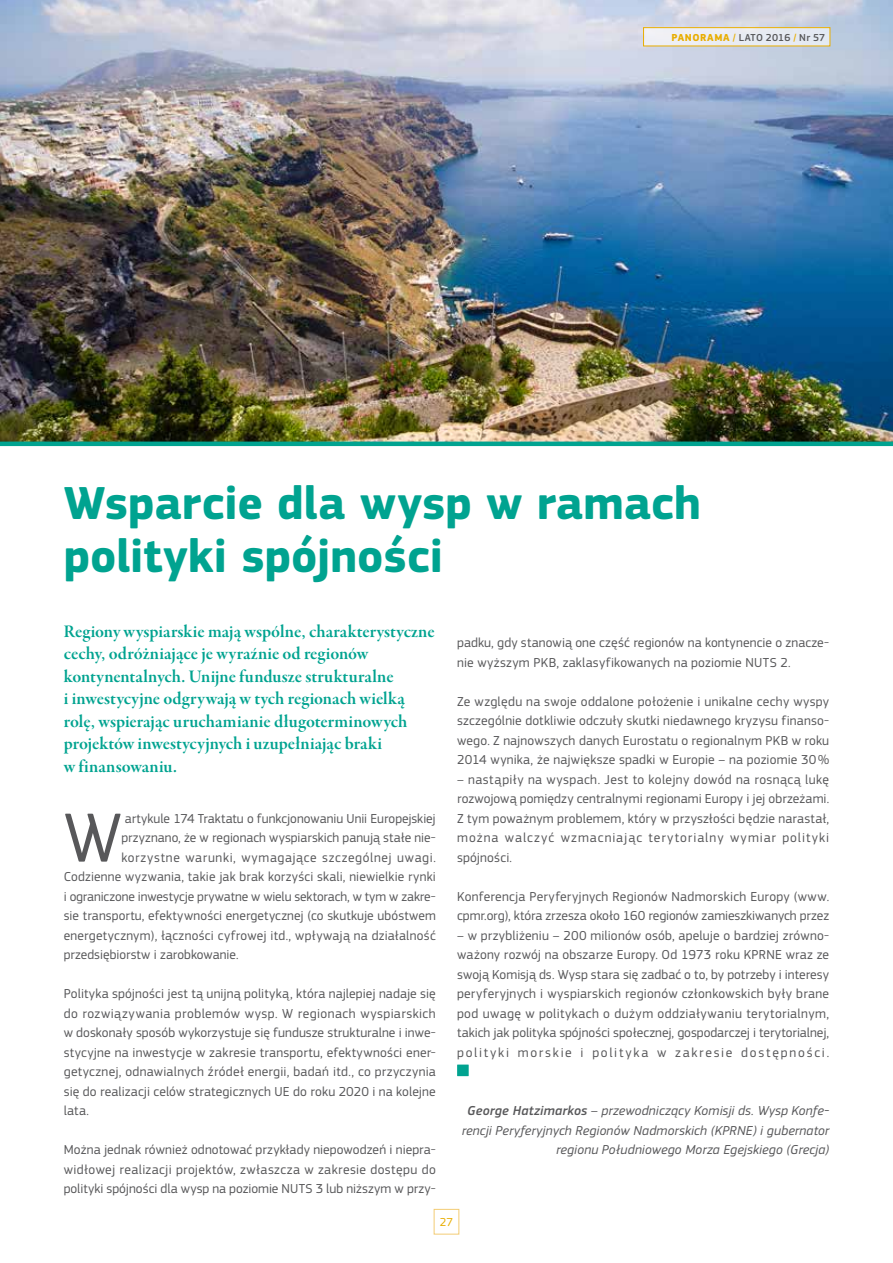
<style>
.page{position:relative;width:893px;height:1263px;background:#fff}
.page>*{position:absolute;margin:0;border:0;box-sizing:border-box;transform-origin:0 0}
.t1{font:72.3px "EC Square Sans Pro";color:#58585a}
.t2{font:700 48px/52.5px "EC Square Sans Pro";letter-spacing:-.005em;color:#00a390}
.t3{font:18px/22.5px "Garamond Premr Pro Smbd Subh";color:#00a390}
.t4{font:13.5px/19.5px "EC Square Sans Pro";letter-spacing:.01em;color:#58585a;text-align:justify}
.t5{font:italic 13.5px/19.5px "EC Square Sans Pro";letter-spacing:.01em;color:#58585a;text-align:right}
.t6{font:13.5px "EC Square Sans Pro";letter-spacing:.05em;color:#58585a}
.t7{font:12px "EC Square Sans Pro";color:#e8ad00}
.t8{font:500 10.5px "EC Square Sans Pro";letter-spacing:.02em;color:#58585a}
.s1{font-weight:700;color:#e8ad00}
.s2{color:#e8ad00}
.s3{font-weight:500}
</style>
<div class="page">
<img style="left:0;top:0;width:893px;height:442px">
<div style="left:643px;top:28px;width:187px;height:18px;background:#e9ecf3"></div>
<div style="left:643px;top:27px;width:187px;height:19px;border:1px solid #e8ad00"></div>
<div style="left:434px;top:1209px;width:25px;height:25px;border:1px solid #f3cc75"></div>
<svg style="left:457px;top:1064px;width:12px;height:12px"></svg>
<hr style="left:0;top:442px;width:893px;height:4px;background:#00a390">
<p class="t8" style="left:671px;top:31px;width:155px"><span class="s1">PANORAMA</span> <span class="s2">/</span> LATO 2016 <span class="s2">/</span> Nr 57</p>
<h2 class="t2" style="left:64px;top:478px;width:639px">Wsparcie dla wysp w ramach polityki spójności</h2>
<p class="t3" style="left:64px;top:620px;width:372px">Regiony wyspiarskie mają wspólne, charakterystyczne cechy, odróżniające je wyraźnie od regionów kontynentalnych. Unijne fundusze strukturalne<br>i inwestycyjne odgrywają w tych regionach wielką rolę, wspierając uruchamianie długoterminowych projektów inwestycyjnych i uzupełniając braki<br>w finansowaniu.</p>
<h1 class="t1" style="left:64px;top:796px;width:60px">W</h1>
<p class="t4" style="left:125px;top:808px;width:312px">artykule 174 Traktatu o funkcjonowaniu Unii Europejskiej</p>
<p class="t4" style="left:121px;top:828px;width:316px">przyznano, że w regionach wyspiarskich panują stałe nie-</p>
<p class="t6" style="left:121px;top:849px;width:316px">korzystne warunki, wymagające szczególnej uwagi.</p>
<p class="t4" style="left:64px;top:867px;width:374px">Codzienne wyzwania, takie jak brak korzyści skali, niewielkie rynki</p>
<p class="t4" style="left:64px;top:886px;width:374px">i ograniczone inwestycje prywatne w wielu sektorach, w tym w zakre-</p>
<p class="t4" style="left:64px;top:906px;width:374px">sie transportu, efektywności energetycznej (co skutkuje ubóstwem</p>
<p class="t4" style="left:64px;top:925px;width:374px">energetycznym), łączności cyfrowej itd., wpływają na działalność</p>
<p class="t4" style="left:64px;top:945px;width:176px">przedsiębiorstw i zarobkowanie.</p>
<p class="t4" style="left:64px;top:984px;width:374px">Polityka spójności jest tą unijną polityką, która najlepiej nadaje się do rozwiązywania problemów wysp. W regionach wyspiarskich w doskonały sposób wykorzystuje się fundusze strukturalne i inwe&shy;stycyjne na inwestycje w zakresie transportu, efektywności ener&shy;getycznej, odnawialnych źródeł energii, badań itd., co przyczynia się do realizacji celów strategicznych UE do roku 2020 i na kolejne lata.</p>
<p class="t4" style="left:64px;top:1140px;width:374px">Można jednak również odnotować przykłady niepowodzeń i niepra&shy;widłowej realizacji projektów, zwłaszcza w zakresie dostępu do polityki spójności dla wysp na poziomie NUTS 3 lub niższym w przy-</p>
<p class="t4" style="left:457px;top:633px;width:374px">padku, gdy stanowią one część regionów na kontynencie o znacze&shy;nie wyższym PKB, zaklasyfikowanych na poziomie NUTS 2.</p>
<p class="t4" style="left:457px;top:691px;width:374px">Ze względu na swoje oddalone położenie i unikalne cechy wyspy szczególnie dotkliwie odczuły skutki niedawnego kryzysu finanso&shy;wego. Z najnowszych danych Eurostatu o regionalnym PKB w roku 2014 wynika, że największe spadki w Europie – na poziomie 30%</p>
<p class="t4" style="left:457px;top:769px;width:374px">– nastąpiły na wyspach. Jest to kolejny dowód na rosnącą lukę rozwojową pomiędzy centralnymi regionami Europy i jej obrzeżami.<br>Z tym poważnym problemem, który w przyszłości będzie narastał, można walczyć wzmacniając terytorialny wymiar polityki spójności.</p>
<p class="t4" style="left:457px;top:886px;width:374px">Konferencja Peryferyjnych Regionów Nadmorskich Europy (www. cpmr.org), która zrzesza około 160 regionów zamieszkiwanych przez</p>
<p class="t4" style="left:457px;top:925px;width:374px">– w przybliżeniu – 200 milionów osób, apeluje o bardziej zrówno&shy;ważony rozwój na obszarze Europy. Od 1973 roku KPRNE wraz ze swoją Komisją ds. Wysp stara się zadbać o to, by potrzeby i interesy peryferyjnych i wyspiarskich regionów członkowskich były brane pod uwagę w politykach o dużym oddziaływaniu terytorialnym, takich jak polityka spójności społecznej, gospodarczej i terytorialnej, polityki morskie i polityka w zakresie dostępności.</p>
<p class="t5" style="left:462px;top:1101px;width:369px"><span class="s3">George Hatzimarkos</span> – przewodniczący Komisji ds. Wysp Konfe&shy;rencji Peryferyjnych Regionów Nadmorskich (KPRNE) i gubernator regionu Południowego Morza Egejskiego (Grecja)</p>
<p class="t7" style="left:440px;top:1215px;width:15px">27</p>
</div>
